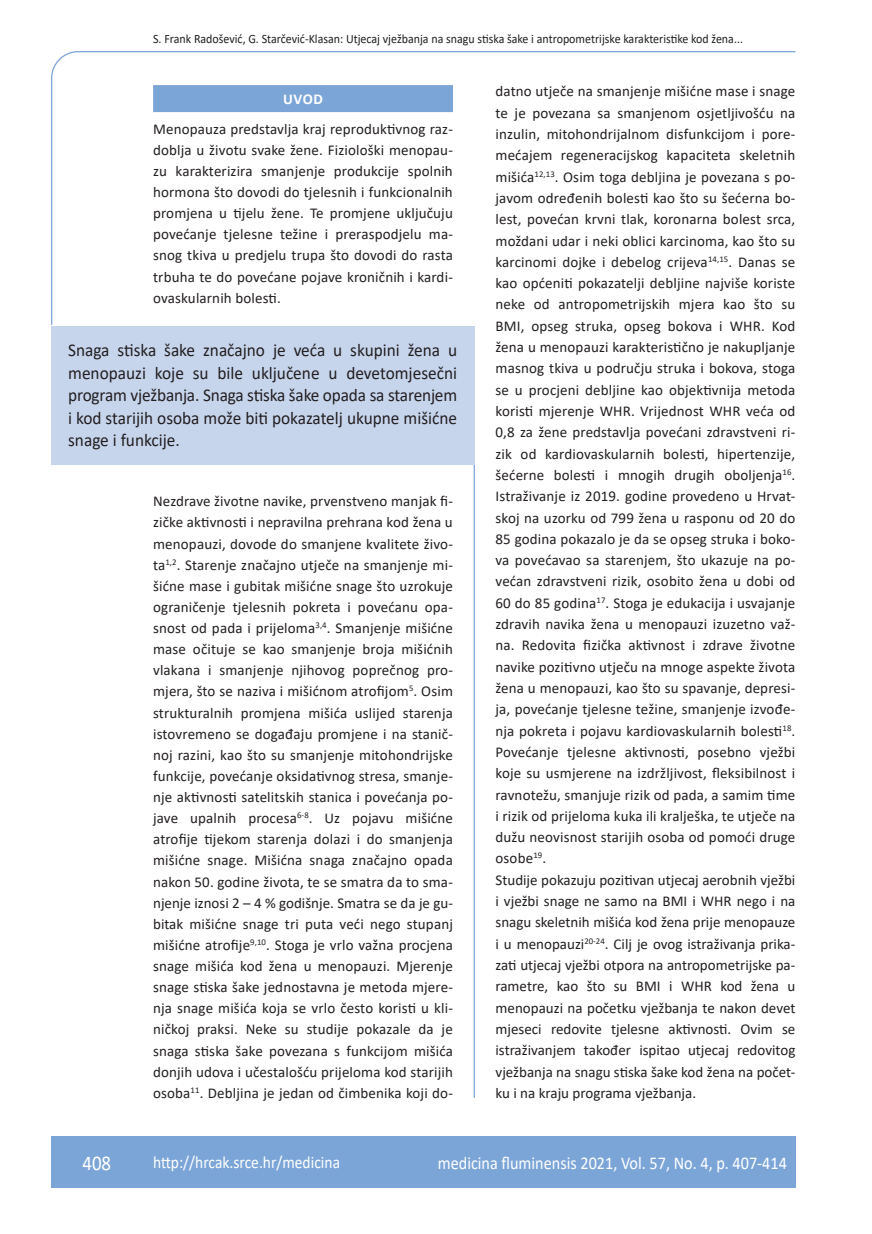
<style>
.page{position:relative;width:872px;height:1234px;background:#fff}
.page>*{position:absolute;margin:0;border:0;box-sizing:border-box;transform-origin:0 0}
.t1{font:21px "Calibri";color:#fff;scale:.9 1}
.anterfile{font:18px/22.5px "Calibri";color:#231f20;text-align:justify;scale:.96 1}
.t2{font:18px "Calibri";color:#fff;scale:.9 1}
.t3{font:17.25px "Calibri";color:#fff;scale:.9 1}
.osnovni_tekst{font:15px/21.3px "Calibri";letter-spacing:.01em;color:#231f20;text-align:justify}
.naslov_ruler{font:700 15px "Calibri";color:#fff}
.glava{font:12.75px "Calibri";color:#231f20;scale:.94 1}
</style>
<div class="page">
<svg style="left:51px;top:51px;width:745px;height:274px"></svg>
<hr style="left:473px;top:464px;width:2px;height:633px;background:#7ca5d7">
<div style="left:51px;top:1135px;width:744px;height:51px;background:#7ca5d7"></div>
<div style="left:153px;top:85px;width:300px;height:27px;background:#7ca5d7"></div>
<div style="left:51px;top:325px;width:423px;height:139px;background:#c6d5ec"></div>
<p class="glava" style="left:153px;top:29px;width:629px">S. Frank Radošević, G. Starčević-Klasan: Utjecaj vježbanja na snagu stiska šake i antropometrijske karakteristike kod žena...</p>
<p class="naslov_ruler" style="left:283px;top:88px;width:41px">UVOD</p>
<p class="osnovni_tekst" style="left:153px;top:118px;width:301px">Menopauza predstavlja kraj reproduktivnog raz&shy;doblja u životu svake žene. Fiziološki menopau&shy;zu karakterizira smanjenje produkcije spolnih hormona što dovodi do tjelesnih i funkcionalnih promjena u tijelu žene. Te promjene uključuju povećanje tjelesne težine i preraspodjelu ma&shy;snog tkiva u predjelu trupa što dovodi do rasta trbuha te do povećane pojave kroničnih i kardi&shy;ovaskularnih bolesti.</p>
<p class="anterfile" style="left:68px;top:338px;width:407px">Snaga stiska šake značajno je veća u skupini žena u menopauzi koje su bile uključene u devetomjesečni program vježbanja. Snaga stiska šake opada sa starenjem i kod starijih osoba može biti pokazatelj ukupne mišićne snage i funkcije.</p>
<p class="osnovni_tekst" style="left:153px;top:490px;width:301px">Nezdrave životne navike, prvenstveno manjak fi&shy;zičke aktivnosti i nepravilna prehrana kod žena u menopauzi, dovode do smanjene kvalitete živo&shy;ta<sup>1,2</sup>. Starenje značajno utječe na smanjenje mi&shy;šićne mase i gubitak mišićne snage što uzrokuje ograničenje tjelesnih pokreta i povećanu opa&shy;snost od pada i prijeloma<sup>3,4</sup>. Smanjenje mišićne mase očituje se kao smanjenje broja mišićnih vlakana i smanjenje njihovog poprečnog pro&shy;mjera, što se naziva i mišićnom atrofijom<sup>5</sup>. Osim strukturalnih promjena mišića uslijed starenja istovremeno se događaju promjene i na stanič&shy;noj razini, kao što su smanjenje mitohondrijske funkcije, povećanje oksidativnog stresa, smanje&shy;nje aktivnosti satelitskih stanica i povećanja po&shy;jave upalnih procesa<sup>6-8</sup>. Uz pojavu mišićne atrofije tijekom starenja dolazi i do smanjenja mišićne snage. Mišićna snaga značajno opada nakon 50. godine života, te se smatra da to sma&shy;njenje iznosi 2 – 4 % godišnje. Smatra se da je gu&shy;bitak mišićne snage tri puta veći nego stupanj mišićne atrofije<sup>9,10</sup>. Stoga je vrlo važna procjena snage mišića kod žena u menopauzi. Mjerenje snage stiska šake jednostavna je metoda mjere&shy;nja snage mišića koja se vrlo često koristi u kli&shy;ničkoj praksi. Neke su studije pokazale da je snaga stiska šake povezana s funkcijom mišića donjih udova i učestalošću prijeloma kod starijih osoba<sup>11</sup>. Debljina je jedan od čimbenika koji do-</p>
<p class="osnovni_tekst" style="left:495px;top:80px;width:301px">datno utječe na smanjenje mišićne mase i snage te je povezana sa smanjenom osjetljivošću na inzulin, mitohondrijalnom disfunkcijom i pore&shy;mećajem regeneracijskog kapaciteta skeletnih mišića<sup>12,13</sup>. Osim toga debljina je povezana s po&shy;javom određenih bolesti kao što su šećerna bo&shy;lest, povećan krvni tlak, koronarna bolest srca, moždani udar i neki oblici karcinoma, kao što su karcinomi dojke i debelog crijeva<sup>14,15</sup>. Danas se kao općeniti pokazatelji debljine najviše koriste neke od antropometrijskih mjera kao što su BMI, opseg struka, opseg bokova i WHR. Kod žena u menopauzi karakteristično je nakupljanje masnog tkiva u području struka i bokova, stoga se u procjeni debljine kao objektivnija metoda koristi mjerenje WHR. Vrijednost WHR veća od 0,8 za žene predstavlja povećani zdravstveni ri&shy;zik od kardiovaskularnih bolesti, hipertenzije, šećerne bolesti i mnogih drugih oboljenja<sup>16</sup>.<br>Istraživanje iz 2019. godine provedeno u Hrvat&shy;skoj na uzorku od 799 žena u rasponu od 20 do 85 godina pokazalo je da se opseg struka i boko&shy;va povećavao sa starenjem, što ukazuje na po&shy;većan zdravstveni rizik, osobito žena u dobi od 60 do 85 godina<sup>17</sup>. Stoga je edukacija i usvajanje zdravih navika žena u menopauzi izuzetno važ&shy;na. Redovita fizička aktivnost i zdrave životne navike pozitivno utječu na mnoge aspekte života žena u menopauzi, kao što su spavanje, depresi&shy;ja, povećanje tjelesne težine, smanjenje izvođe&shy;nja pokreta i pojavu kardiovaskularnih bolesti<sup>18</sup>.<br>Povećanje tjelesne aktivnosti, posebno vježbi koje su usmjerene na izdržljivost, fleksibilnost i ravnotežu, smanjuje rizik od pada, a samim time i rizik od prijeloma kuka ili kralješka, te utječe na dužu neovisnost starijih osoba od pomoći druge osobe<sup>19</sup>.</p>
<p class="osnovni_tekst" style="left:495px;top:868px;width:301px">Studije pokazuju pozitivan utjecaj aerobnih vježbi i vježbi snage ne samo na BMI i WHR nego i na snagu skeletnih mišića kod žena prije menopauze i u menopauzi<sup>20-24</sup>. Cilj je ovog istraživanja prika&shy;zati utjecaj vježbi otpora na antropometrijske pa&shy;rametre, kao što su BMI i WHR kod žena u menopauzi na početku vježbanja te nakon devet mjeseci redovite tjelesne aktivnosti. Ovim se istraživanjem također ispitao utjecaj redovitog vježbanja na snagu stiska šake kod žena na počet&shy;ku i na kraju programa vježbanja.</p>
<p class="t1" style="left:82px;top:1147px;width:33px">408</p>
<p class="t3" style="left:153px;top:1149px;width:209px">http://hrcak.srce.hr/medicina</p>
<p class="t2" style="left:438px;top:1149px;width:389px">medicina fluminensis 2021, Vol. 57, No. 4, p. 407-414</p>
</div>
